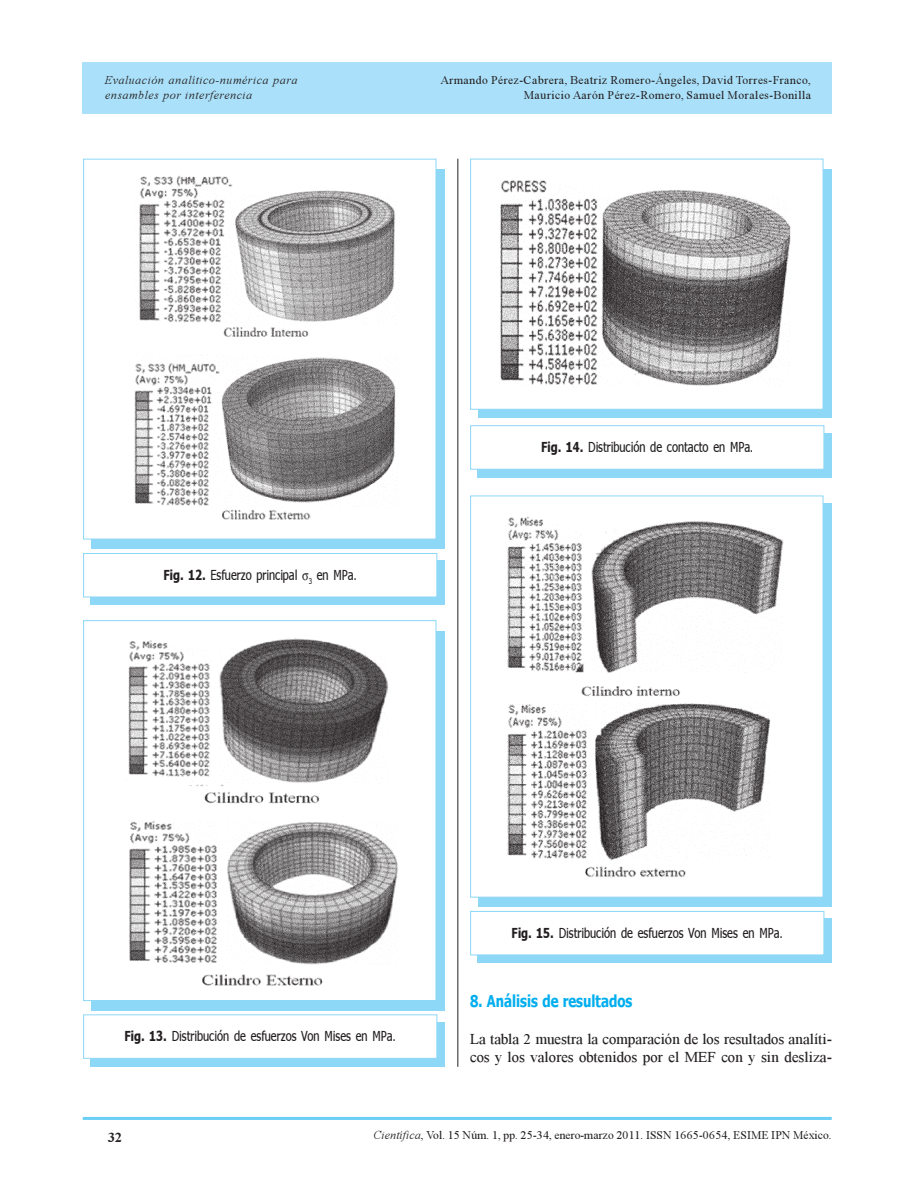
<style>
.page{position:relative;width:915px;height:1191px;background:#fff}
.page>*{position:absolute;margin:0;border:0;box-sizing:border-box;transform-origin:0 0}
.t1{font:16.5px "TT6 B58 O00";color:#00aeef;scale:.8 1}
.t2{font:15px/18px "TT6 B5 CO00";letter-spacing:-.005em;color:#231f20}
.t3{font:13.5px "TT6 B50 O00";color:#231f20;scale:.8 1}
.t4{font:13.5px "TT6 B43 O00";color:#231f20}
.t5{font:12px/14.4px "TT6 B40 O00";letter-spacing:.045em;color:#231f20;text-align:right}
.t6{font:12px "TT6 B40 O00";letter-spacing:.005em;color:#231f20}
.t7{font:12px/14.4px "TT6 B3 EO00";letter-spacing:.035em;color:#231f20}
.s1{font-family:"TT6 B4 EO00"}
.s2{font-family:"TT6 B3 EO00"}
</style>
<div class="page">
<div style="left:83px;top:63px;width:748px;height:51px;background:#aae0f9"></div>
<hr style="left:83px;top:1117px;width:748px;height:3px;background:#6bcff6">
<div style="left:92px;top:169px;width:352px;height:380px;background:#8dd7f7"></div>
<div style="left:83px;top:159px;width:353px;height:380px;background:#fff;border:1px solid #8dd7f7"></div>
<div style="left:90px;top:561px;width:354px;height:44px;background:#8dd7f7"></div>
<div style="left:83px;top:553px;width:354px;height:44px;background:#fff;border:1px solid #8dd7f7"></div>
<div style="left:92px;top:631px;width:352px;height:379px;background:#8dd7f7"></div>
<div style="left:83px;top:620px;width:353px;height:381px;background:#fff;border:1px solid #8dd7f7"></div>
<div style="left:90px;top:1022px;width:354px;height:44px;background:#8dd7f7"></div>
<div style="left:83px;top:1014px;width:354px;height:44px;background:#fff;border:1px solid #8dd7f7"></div>
<hr style="left:457px;top:159px;width:1px;height:907px;background:#231f20">
<div style="left:478px;top:169px;width:353px;height:249px;background:#8dd7f7"></div>
<div style="left:470px;top:159px;width:353px;height:251px;background:#fff;border:1px solid #8dd7f7"></div>
<div style="left:477px;top:433px;width:354px;height:44px;background:#8dd7f7"></div>
<div style="left:470px;top:425px;width:354px;height:44px;background:#fff;border:1px solid #8dd7f7"></div>
<div style="left:478px;top:503px;width:353px;height:404px;background:#8dd7f7"></div>
<div style="left:470px;top:495px;width:353px;height:402px;background:#fff;border:1px solid #8dd7f7"></div>
<div style="left:477px;top:918px;width:354px;height:45px;background:#8dd7f7"></div>
<div style="left:470px;top:911px;width:354px;height:44px;background:#fff;border:1px solid #8dd7f7"></div>
<img style="left:134px;top:176px;width:262px;height:344px">
<img style="left:128px;top:638px;width:270px;height:348px">
<img style="left:500px;top:180px;width:291px;height:206px">
<img style="left:507px;top:516px;width:277px;height:362px">
<p class="t7" style="left:105px;top:74px;width:194px">Evaluación analítico-numérica para ensambles por interferencia</p>
<p class="t5" style="left:440px;top:74px;width:372px">Armando Pérez-Cabrera, Beatriz Romero-Ángeles, David Torres-Franco,<br>Mauricio Aarón Pérez-Romero, Samuel Morales-Bonilla</p>
<p class="t3" style="left:163px;top:569px;width:243px"><span class="s1">Fig. 12.</span> Esfuerzo principal <sub>3</sub> en MPa.</p>
<p class="t3" style="left:541px;top:441px;width:267px"><span class="s1">Fig. 14.</span> Distribución de contacto en MPa.</p>
<p class="t3" style="left:124px;top:1030px;width:340px"><span class="s1">Fig. 13.</span> Distribución de esfuerzos Von Mises en MPa.</p>
<p class="t3" style="left:511px;top:927px;width:341px"><span class="s1">Fig. 15.</span> Distribución de esfuerzos Von Mises en MPa.</p>
<p class="t1" style="left:470px;top:994px;width:204px">8. Análisis de resultados</p>
<p class="t2" style="left:470px;top:1031px;width:363px">La tabla 2 muestra la comparación de los resultados analíti&shy;cos y los valores obtenidos por el MEF con y sin desliza-</p>
<p class="t4" style="left:108px;top:1132px;width:15px">32</p>
<p class="t6" style="left:373px;top:1130px;width:459px"><span class="s2">Científica</span>, Vol. 15 Núm. 1, pp. 25-34, enero-marzo 2011. ISSN 1665-0654, ESIME IPN México.</p>
</div>
